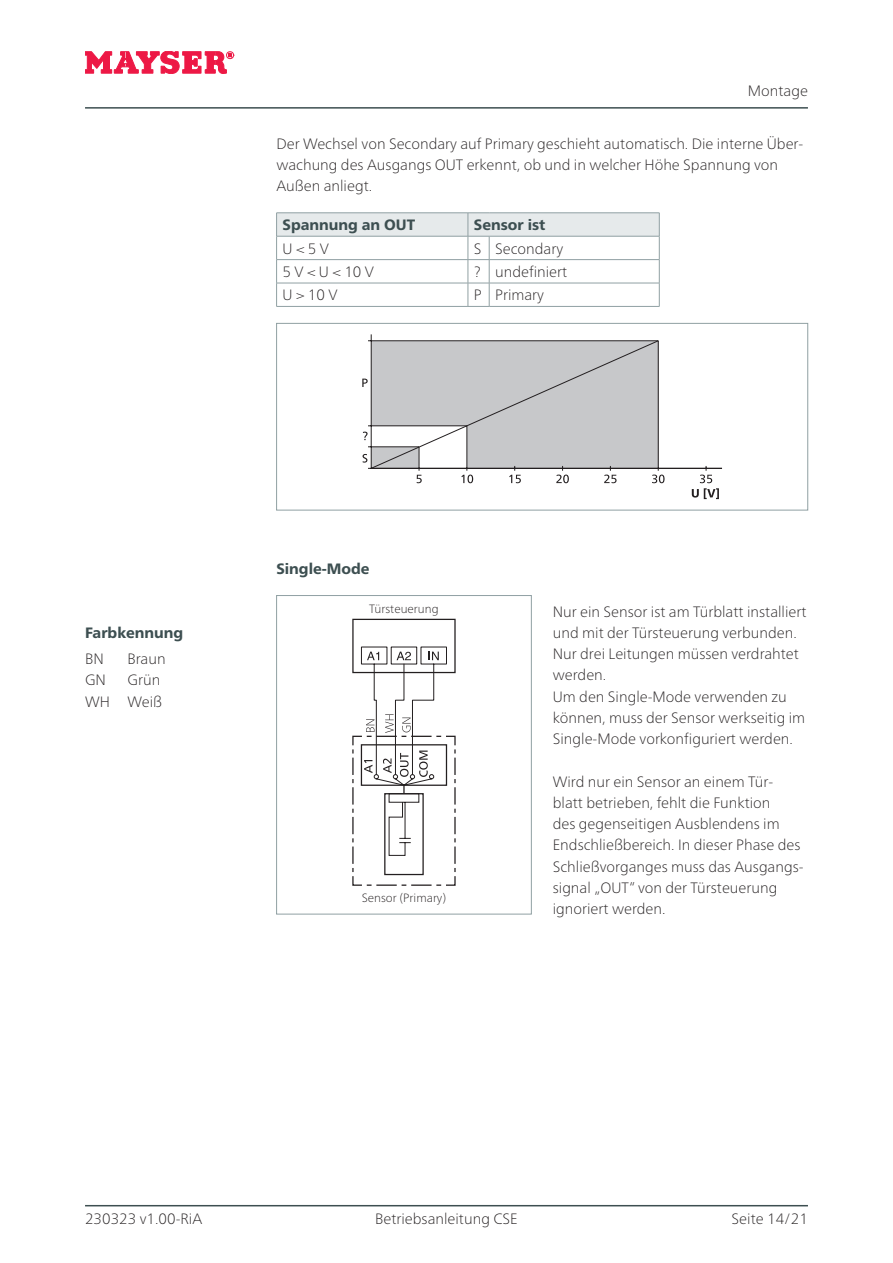
<style>
.page{position:relative;width:893px;height:1263px;background:#fff}
.page>*{position:absolute;margin:0;border:0;box-sizing:border-box;transform-origin:0 0}
.t1{font:100 15px/21.3px "Frutiger Neue LTW1 G";color:#231f20}
.t2{font:800 15px "Frutiger Neue LTW1 G";color:#3d4f51}
.t3{font:100 12px "Frutiger Neue LTW1 G";color:#231f20}
</style>
<div class="page">
<hr style="left:85px;top:1205px;width:723px;height:1px;background:#3d4f51">
<hr style="left:85px;top:107px;width:723px;height:2px;background:#3d4f51">
<svg style="left:85px;top:51px;width:150px;height:23px"></svg>
<div style="left:352px;top:619px;width:104px;height:54px;border:1px solid #231f20"></div>
<svg style="left:352px;top:646px;width:104px;height:240px"></svg>
<div style="left:276px;top:595px;width:255px;height:319px;border:1px solid #90a0a3"></div>
<svg style="left:692px;top:475px;width:27px;height:24px"></svg>
<svg style="left:362px;top:339px;width:302px;height:144px"></svg>
<div style="left:276px;top:323px;width:532px;height:187px;border:1px solid #90a0a3"></div>
<svg style="left:276px;top:213px;width:384px;height:94px"></svg>
<hr style="left:489px;top:306px;width:170px;height:1px;background:#90a0a3">
<p class="t1" style="left:748px;top:80px;width:62px">Montage</p>
<p class="t1" style="left:276px;top:132px;width:529px">Der Wechsel von Secondary auf Primary geschieht automatisch. Die interne Über&shy;wachung des Ausgangs OUT erkennt, ob und in welcher Höhe Spannung von<br>Außen anliegt.</p>
<p class="t2" style="left:283px;top:214px;width:134px">Spannung an OUT</p>
<p class="t2" style="left:474px;top:214px;width:73px">Sensor ist</p>
<p class="t1" style="left:283px;top:237px;width:48px">U &lt; 5 V</p>
<p class="t1" style="left:474px;top:237px;width:91px">S Secondary</p>
<p class="t1" style="left:283px;top:260px;width:93px">5 V &lt; U &lt; 10 V</p>
<p class="t1" style="left:474px;top:260px;width:95px">? undefiniert</p>
<p class="t1" style="left:283px;top:283px;width:56px">U &gt; 10 V</p>
<p class="t1" style="left:474px;top:283px;width:72px">P Primary</p>
<p class="t2" style="left:85px;top:621px;width:100px">Farbkennung</p>
<p class="t1" style="left:85px;top:647px;width:20px">BN</p>
<p class="t1" style="left:128px;top:647px;width:40px">Braun</p>
<p class="t1" style="left:85px;top:668px;width:22px">GN</p>
<p class="t1" style="left:85px;top:668px;width:79px;text-align:right">Grün<br>WH Weiß</p>
<p class="t2" style="left:276px;top:558px;width:95px">Single-Mode</p>
<p class="t3" style="left:369px;top:600px;width:71px">Türsteuerung</p>
<p class="t3" style="left:362px;top:889px;width:86px">Sensor (Primary)</p>
<p class="t1" style="left:553px;top:600px;width:255px">Nur ein Sensor ist am Türblatt installiert und mit der Türsteuerung verbunden.<br>Nur drei Leitungen müssen verdrahtet werden.<br>Um den Single-Mode verwenden zu können, muss der Sensor werkseitig im Single-Mode vorkonfiguriert werden.</p>
<p class="t1" style="left:553px;top:770px;width:252px">Wird nur ein Sensor an einem Tür&shy;blatt betrieben, fehlt die Funktion<br>des gegenseitigen Ausblendens im Endschließbereich. In dieser Phase des Schließvorganges muss das Ausgangs&shy;signal „OUT“ von der Türsteuerung ignoriert werden.</p>
<p class="t1" style="left:85px;top:1207px;width:119px">230323 v1.00-RiA</p>
<p class="t1" style="left:375px;top:1207px;width:144px">Betriebsanleitung CSE</p>
<p class="t1" style="left:732px;top:1207px;width:78px">Seite 14/21</p>
</div>
